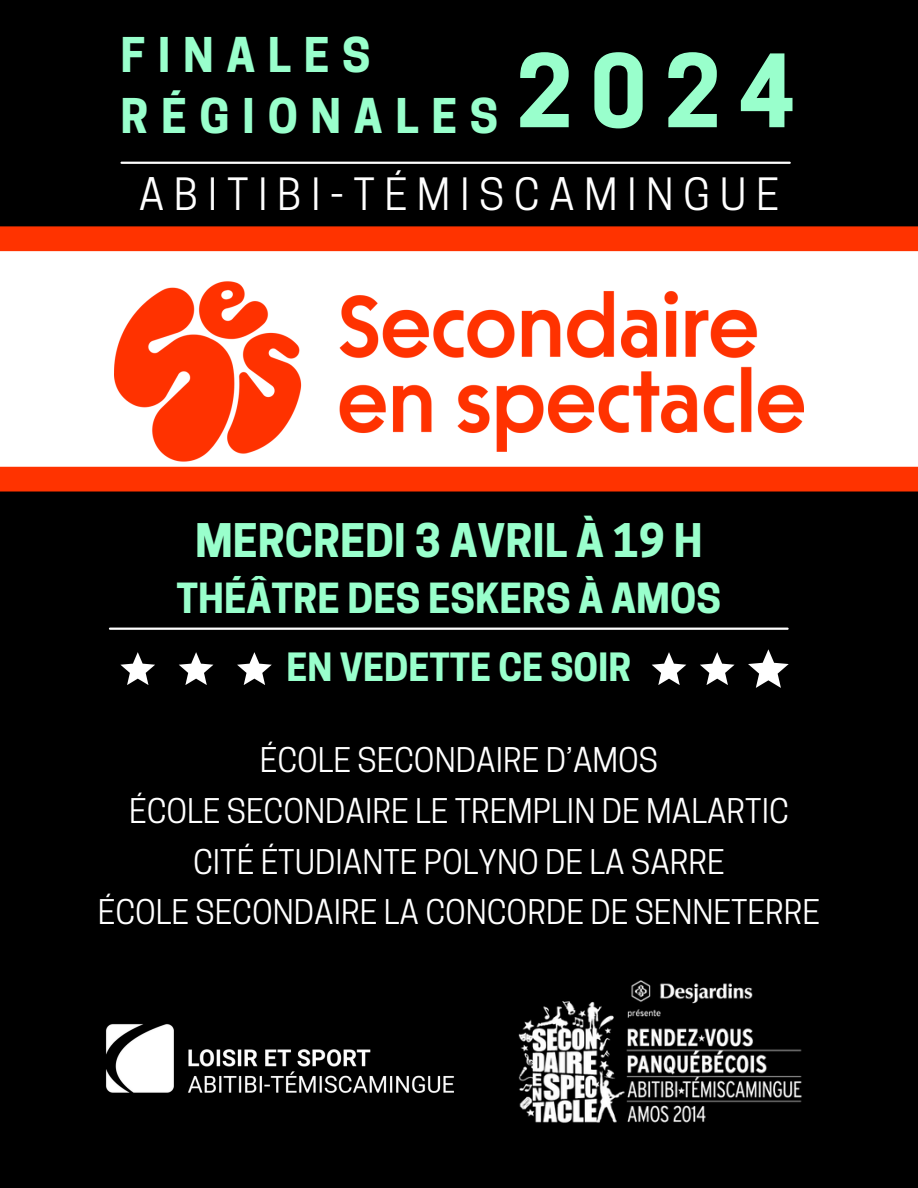
<style>
.page{position:relative;width:918px;height:1188px;background:#fff}
.page>*{position:absolute;margin:0;border:0;box-sizing:border-box;transform-origin:0 0}
.t1{font:700 94.65px "Cooper Hewitt";color:#9fc}
.t2{font:700 45px/61.8px "Cooper Hewitt";letter-spacing:.28em;color:#9fc}
.t3{font:700 43.5px "Cooper Hewitt";color:#9fc}
.t4{font:41.85px "Cooper Hewitt";letter-spacing:.225em;color:#fff}
.t5{font:700 39px "Cooper Hewitt";color:#9fc}
.t6{font:700 36.6px "Cooper Hewitt";color:#9fc}
.t7{font:31.95px "Cooper Hewitt";color:#fff}
</style>
<div class="page">
<div style="left:0;top:0;width:918px;height:239px;background:#000"></div>
<hr style="left:122px;top:162px;width:668px;height:2px;background:#fff">
<div style="left:0;top:492px;width:918px;height:696px;background:#000"></div>
<div style="left:0;top:226px;width:918px;height:25px;background:#f30"></div>
<div style="left:0;top:467px;width:918px;height:25px;background:#f30"></div>
<hr style="left:110px;top:628px;width:678px;height:2px;background:#fff">
<svg style="left:652px;top:652px;width:34px;height:33px"></svg>
<svg style="left:700px;top:652px;width:35px;height:33px"></svg>
<svg style="left:748px;top:649px;width:41px;height:39px"></svg>
<svg style="left:179px;top:652px;width:34px;height:33px"></svg>
<svg style="left:237px;top:652px;width:35px;height:33px"></svg>
<svg style="left:120px;top:652px;width:35px;height:33px"></svg>
<img style="left:106px;top:1024px;width:348px;height:70px">
<img style="left:115px;top:281px;width:688px;height:181px">
<img style="left:518px;top:980px;width:284px;height:143px">
<p class="t2" style="left:120px;top:29px;width:379px">FINALES<br>RÉGIONALES</p>
<h3 class="t4" style="left:139px;top:179px;width:642px">ABITIBI-TÉMISCAMINGUE</h3>
<h3 class="t1" style="left:516px;top:56px;width:280px">2024</h3>
<p class="t3" style="left:195px;top:525px;width:509px">MERCREDI 3 AVRIL À 19 H</p>
<p class="t5" style="left:177px;top:584px;width:546px">THÉÂTRE DES ESKERS À AMOS</p>
<h2 class="t6" style="left:287px;top:654px;width:346px">EN VEDETTE CE SOIR</h2>
<p class="t7" style="left:260px;top:748px;width:400px">ÉCOLE SECONDAIRE D’AMOS</p>
<p class="t7" style="left:129px;top:799px;width:661px">ÉCOLE SECONDAIRE LE TREMPLIN DE MALARTIC</p>
<p class="t7" style="left:193px;top:850px;width:533px">CITÉ ÉTUDIANTE POLYNO DE LA SARRE</p>
<p class="t7" style="left:98px;top:900px;width:724px">ÉCOLE SECONDAIRE LA CONCORDE DE SENNETERRE</p>
</div>
